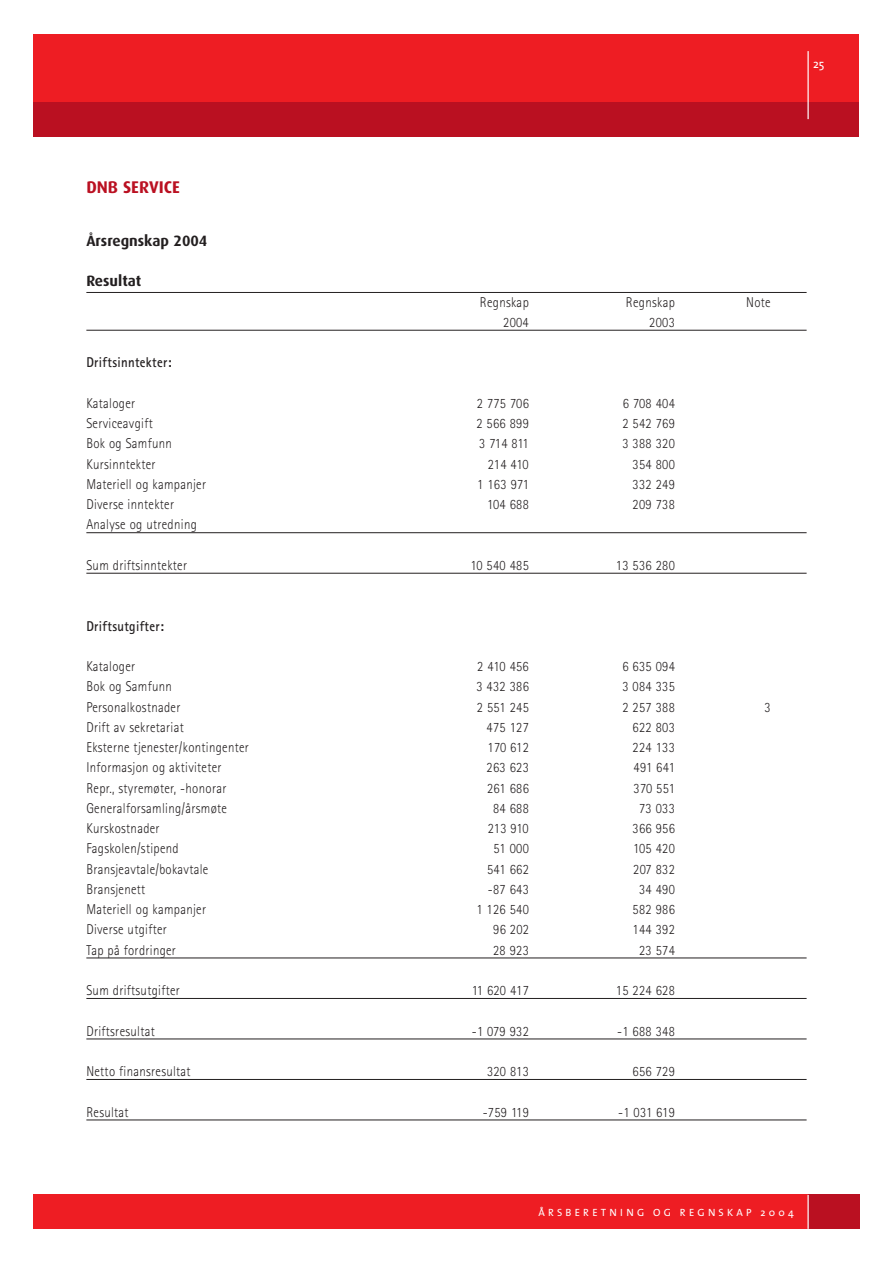
<style>
.page{position:relative;width:893px;height:1263px;background:#fff}
.page>*{position:absolute;margin:0;border:0;box-sizing:border-box;transform-origin:0 0}
.t1{font:700 16.95px "Dax";color:#ba1021}
.t2{font:700 15px "Dax";color:#231f20}
.t3{font:300 14.25px "Rotis Sans Serif";letter-spacing:.025em;color:#231f20;scale:.9 1}
.t4{font:700 14.25px "Rotis Sans Serif";letter-spacing:.025em;color:#231f20;scale:.9 1}
.t5{font:12px "The Sans";color:#fff}
.t6{font:10.5px "The Sans";letter-spacing:.305em;color:#fff}
</style>
<div class="page">
<div style="left:34px;top:1195px;width:774px;height:34px;background:#ee1d23"></div>
<div style="left:808px;top:1195px;width:51px;height:34px;background:#ba1021"></div>
<div style="left:34px;top:34px;width:825px;height:68px;background:#ee1d23"></div>
<div style="left:34px;top:102px;width:825px;height:34px;background:#ba1021"></div>
<hr style="left:807px;top:51px;width:1px;height:68px;background:#fff">
<hr style="left:807px;top:1195px;width:1px;height:34px;background:#fff">
<hr style="left:86px;top:292px;width:720px;height:1px;background:#231f20">
<hr style="left:86px;top:330px;width:720px;height:1px;background:#231f20">
<hr style="left:86px;top:532px;width:720px;height:1px;background:#231f20">
<hr style="left:86px;top:573px;width:720px;height:1px;background:#231f20">
<hr style="left:86px;top:958px;width:720px;height:1px;background:#231f20">
<hr style="left:86px;top:998px;width:720px;height:1px;background:#231f20">
<hr style="left:86px;top:1039px;width:720px;height:1px;background:#231f20">
<hr style="left:86px;top:1079px;width:720px;height:1px;background:#231f20">
<hr style="left:86px;top:1120px;width:720px;height:1px;background:#231f20">
<p class="t5" style="left:813px;top:59px;width:13px">25</p>
<p class="t1" style="left:86px;top:180px;width:95px">DNB SERVICE</p>
<p class="t2" style="left:86px;top:234px;width:122px">Årsregnskap 2004</p>
<p class="t2" style="left:86px;top:274px;width:56px">Resultat</p>
<p class="t3" style="left:480px;top:297px;width:56px">Regnskap</p>
<p class="t3" style="left:626px;top:297px;width:56px">Regnskap</p>
<p class="t3" style="left:746px;top:297px;width:29px">Note</p>
<p class="t3" style="left:503px;top:317px;width:30px">2004</p>
<p class="t3" style="left:649px;top:317px;width:30px">2003</p>
<p class="t4" style="left:86px;top:357px;width:96px">Driftsinntekter:</p>
<p class="t3" style="left:86px;top:398px;width:56px">Kataloger</p>
<p class="t3" style="left:477px;top:398px;width:59px">2 775 706</p>
<p class="t3" style="left:623px;top:398px;width:59px">6 708 404</p>
<p class="t3" style="left:86px;top:418px;width:75px">Serviceavgift</p>
<p class="t3" style="left:476px;top:418px;width:60px">2 566 899</p>
<p class="t3" style="left:622px;top:418px;width:60px">2 542 769</p>
<p class="t3" style="left:86px;top:438px;width:97px">Bok og Samfunn</p>
<p class="t3" style="left:479px;top:438px;width:57px">3 714 811</p>
<p class="t3" style="left:622px;top:438px;width:60px">3 388 320</p>
<p class="t3" style="left:86px;top:459px;width:78px">Kursinntekter</p>
<p class="t3" style="left:488px;top:459px;width:47px">214 410</p>
<p class="t3" style="left:632px;top:459px;width:48px">354 800</p>
<p class="t3" style="left:86px;top:479px;width:134px">Materiell og kampanjer</p>
<p class="t3" style="left:477px;top:479px;width:59px">1 163 971</p>
<p class="t3" style="left:632px;top:479px;width:48px">332 249</p>
<p class="t3" style="left:86px;top:499px;width:99px">Diverse inntekter</p>
<p class="t3" style="left:487px;top:499px;width:48px">104 688</p>
<p class="t3" style="left:632px;top:499px;width:48px">209 738</p>
<p class="t3" style="left:86px;top:519px;width:124px">Analyse og utredning</p>
<p class="t3" style="left:86px;top:560px;width:113px">Sum driftsinntekter</p>
<p class="t3" style="left:470px;top:560px;width:66px">10 540 485</p>
<p class="t3" style="left:616px;top:560px;width:67px">13 536 280</p>
<p class="t4" style="left:86px;top:621px;width:88px">Driftsutgifter:</p>
<p class="t3" style="left:86px;top:661px;width:56px">Kataloger</p>
<p class="t3" style="left:477px;top:661px;width:59px">2 410 456</p>
<p class="t3" style="left:622px;top:661px;width:60px">6 635 094</p>
<p class="t3" style="left:86px;top:681px;width:97px">Bok og Samfunn</p>
<p class="t3" style="left:476px;top:681px;width:60px">3 432 386</p>
<p class="t3" style="left:622px;top:681px;width:60px">3 084 335</p>
<p class="t3" style="left:86px;top:702px;width:106px">Personalkostnader</p>
<p class="t3" style="left:477px;top:702px;width:59px">2 551 245</p>
<p class="t3" style="left:622px;top:702px;width:60px">2 257 388</p>
<p class="t3" style="left:764px;top:702px;width:8px">3</p>
<p class="t3" style="left:86px;top:722px;width:110px">Drift av sekretariat</p>
<p class="t3" style="left:486px;top:722px;width:48px">475 127</p>
<p class="t3" style="left:632px;top:722px;width:48px">622 803</p>
<p class="t3" style="left:86px;top:742px;width:182px">Eksterne tjenester/kontingenter</p>
<p class="t3" style="left:487px;top:742px;width:47px">170 612</p>
<p class="t3" style="left:632px;top:742px;width:48px">224 133</p>
<p class="t3" style="left:86px;top:762px;width:152px">Informasjon og aktiviteter</p>
<p class="t3" style="left:486px;top:762px;width:48px">263 623</p>
<p class="t3" style="left:633px;top:762px;width:47px">491 641</p>
<p class="t3" style="left:86px;top:783px;width:157px">Repr., styremøter, -honorar</p>
<p class="t3" style="left:487px;top:783px;width:48px">261 686</p>
<p class="t3" style="left:633px;top:783px;width:47px">370 551</p>
<p class="t3" style="left:86px;top:803px;width:158px">Generalforsamling/årsmøte</p>
<p class="t3" style="left:493px;top:803px;width:41px">84 688</p>
<p class="t3" style="left:639px;top:803px;width:41px">73 033</p>
<p class="t3" style="left:86px;top:823px;width:83px">Kurskostnader</p>
<p class="t3" style="left:488px;top:823px;width:47px">213 910</p>
<p class="t3" style="left:632px;top:823px;width:48px">366 956</p>
<p class="t3" style="left:86px;top:843px;width:104px">Fagskolen/stipend</p>
<p class="t3" style="left:493px;top:843px;width:41px">51 000</p>
<p class="t3" style="left:633px;top:843px;width:48px">105 420</p>
<p class="t3" style="left:86px;top:864px;width:137px">Bransjeavtale/bokavtale</p>
<p class="t3" style="left:487px;top:864px;width:48px">541 662</p>
<p class="t3" style="left:633px;top:864px;width:48px">207 832</p>
<p class="t3" style="left:86px;top:884px;width:67px">Bransjenett</p>
<p class="t3" style="left:487px;top:884px;width:47px">-87 643</p>
<p class="t3" style="left:639px;top:884px;width:41px">34 490</p>
<p class="t3" style="left:86px;top:904px;width:134px">Materiell og kampanjer</p>
<p class="t3" style="left:476px;top:904px;width:60px">1 126 540</p>
<p class="t3" style="left:632px;top:904px;width:48px">582 986</p>
<p class="t3" style="left:86px;top:924px;width:91px">Diverse utgifter</p>
<p class="t3" style="left:493px;top:924px;width:41px">96 202</p>
<p class="t3" style="left:632px;top:924px;width:48px">144 392</p>
<p class="t3" style="left:86px;top:945px;width:101px">Tap på fordringer</p>
<p class="t3" style="left:493px;top:945px;width:41px">28 923</p>
<p class="t3" style="left:639px;top:945px;width:41px">23 574</p>
<p class="t3" style="left:86px;top:985px;width:105px">Sum driftsutgifter</p>
<p class="t3" style="left:472px;top:985px;width:65px">11 620 417</p>
<p class="t3" style="left:616px;top:985px;width:67px">15 224 628</p>
<p class="t3" style="left:86px;top:1026px;width:77px">Driftsresultat</p>
<p class="t3" style="left:472px;top:1026px;width:65px">-1 079 932</p>
<p class="t3" style="left:617px;top:1026px;width:66px">-1 688 348</p>
<p class="t3" style="left:86px;top:1066px;width:117px">Netto finansresultat</p>
<p class="t3" style="left:487px;top:1066px;width:48px">320 813</p>
<p class="t3" style="left:632px;top:1066px;width:48px">656 729</p>
<p class="t3" style="left:86px;top:1107px;width:48px">Resultat</p>
<p class="t3" style="left:482px;top:1107px;width:53px">-759 119</p>
<p class="t3" style="left:618px;top:1107px;width:65px">-1 031 619</p>
<p class="t6" style="left:538px;top:1208px;width:257px">ÅRSBERETNING OG REGNSKAP 2004</p>
</div>
